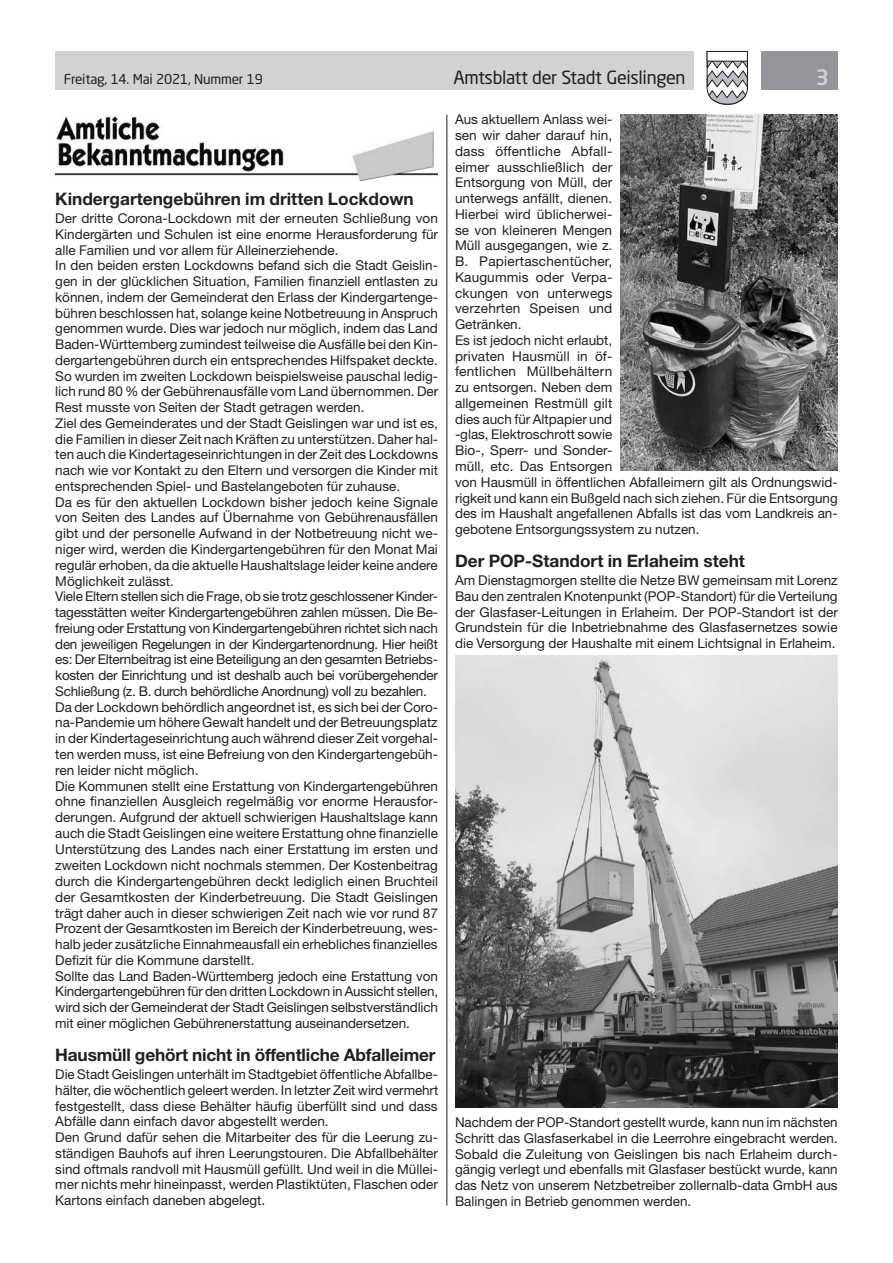
<style>
.page{position:relative;width:893px;height:1263px;background:#fff}
.page>*{position:absolute;margin:0;border:0;box-sizing:border-box;transform-origin:0 0}
.t1{font:500 21px "Neo Sans Std";color:#d1d2d4}
.t2{font:18px "Neo Sans Std";letter-spacing:-.02em;color:#231f20}
.t3{font:700 17.25px "Helvetica Neue LT Std";color:#231f20}
.t4{font:13.5px/15.8px "Helvetica Neue LT Std";color:#231f20}
.t5{font:13.5px "Neo Sans Std";letter-spacing:-.015em;color:#231f20}
</style>
<div class="page">
<div style="left:55px;top:51px;width:639px;height:38px;background:#d1d2d4"></div>
<div style="left:761px;top:51px;width:77px;height:38px;background:#939598"></div>
<svg style="left:706px;top:51px;width:42px;height:54px"></svg>
<div style="left:707px;top:51px;width:40px;height:10px;background:#fff"></div>
<div style="left:707px;top:51px;width:41px;height:10px;border:1px solid #231f20"></div>
<hr style="left:446px;top:115px;width:1px;height:1090px;background:#231f20">
<img style="left:55px;top:116px;width:383px;height:65px">
<img style="left:455px;top:656px;width:383px;height:451px">
<img style="left:621px;top:115px;width:217px;height:356px">
<p class="t5" style="left:64px;top:71px;width:201px">Freitag, 14. Mai 2021, Nummer 19</p>
<h2 class="t2" style="left:453px;top:66px;width:234px">Amtsblatt der Stadt Geislingen</h2>
<h1 class="t1" style="left:816px;top:64px;width:15px">3</h1>
<p class="t3" style="left:55px;top:188px;width:360px">Kindergartengebühren im dritten Lockdown</p>
<p class="t4" style="left:55px;top:210px;width:384px">Der dritte Corona-Lockdown mit der erneuten Schließung von Kindergärten und Schulen ist eine enorme Herausforderung für alle Familien und vor allem für Alleinerziehende.<br>In den beiden ersten Lockdowns befand sich die Stadt Geislin&shy;gen in der glücklichen Situation, Familien finanziell entlasten zu können, indem der Gemeinderat den Erlass der Kindergartenge&shy;bühren beschlossen hat, solange keine Notbetreuung in Anspruch genommen wurde. Dies war jedoch nur möglich, indem das Land Baden-Württemberg zumindest teilweise die Ausfälle bei den Kin&shy;dergartengebühren durch ein entsprechendes Hilfspaket deckte.<br>So wurden im zweiten Lockdown beispielsweise pauschal ledig&shy;lich rund 80 % der Gebührenausfälle vom Land übernommen. Der Rest musste von Seiten der Stadt getragen werden.<br>Ziel des Gemeinderates und der Stadt Geislingen war und ist es, die Familien in dieser Zeit nach Kräften zu unterstützen. Daher hal&shy;ten auch die Kindertageseinrichtungen in der Zeit des Lockdowns nach wie vor Kontakt zu den Eltern und versorgen die Kinder mit entsprechenden Spiel- und Bastelangeboten für zuhause.<br>Da es für den aktuellen Lockdown bisher jedoch keine Signale von Seiten des Landes auf Übernahme von Gebührenausfällen gibt und der personelle Aufwand in der Notbetreuung nicht we&shy;niger wird, werden die Kindergartengebühren für den Monat Mai regulär erhoben, da die aktuelle Haushaltslage leider keine andere Möglichkeit zulässt.<br>Viele Eltern stellen sich die Frage, ob sie trotz geschlossener Kinder&shy;tagesstätten weiter Kindergartengebühren zahlen müssen. Die Be&shy;freiung oder Erstattung von Kindergartengebühren richtet sich nach den jeweiligen Regelungen in der Kindergartenordnung. Hier heißt es: Der Elternbeitrag ist eine Beteiligung an den gesamten Betriebs&shy;kosten der Einrichtung und ist deshalb auch bei vorübergehender Schließung (z. B. durch behördliche Anordnung) voll zu bezahlen.<br>Da der Lockdown behördlich angeordnet ist, es sich bei der Coro&shy;na-Pandemie um höhere Gewalt handelt und der Betreuungsplatz in der Kindertageseinrichtung auch während dieser Zeit vorgehal&shy;ten werden muss, ist eine Befreiung von den Kindergartengebüh&shy;ren leider nicht möglich.<br>Die Kommunen stellt eine Erstattung von Kindergartengebühren ohne finanziellen Ausgleich regelmäßig vor enorme Herausfor&shy;derungen. Aufgrund der aktuell schwierigen Haushaltslage kann auch die Stadt Geislingen eine weitere Erstattung ohne finanzielle Unterstützung des Landes nach einer Erstattung im ersten und zweiten Lockdown nicht nochmals stemmen. Der Kostenbeitrag durch die Kindergartengebühren deckt lediglich einen Bruchteil der Gesamtkosten der Kinderbetreuung. Die Stadt Geislingen trägt daher auch in dieser schwierigen Zeit nach wie vor rund 87<br>Prozent der Gesamtkosten im Bereich der Kinderbetreuung, wes&shy;halb jeder zusätzliche Einnahmeausfall ein erhebliches finanzielles Defizit für die Kommune darstellt.<br>Sollte das Land Baden-Württemberg jedoch eine Erstattung von Kindergartengebühren für den dritten Lockdown in Aussicht stellen, wird sich der Gemeinderat der Stadt Geislingen selbstverständlich mit einer möglichen Gebührenerstattung auseinandersetzen.</p>
<p class="t3" style="left:55px;top:1044px;width:382px">Hausmüll gehört nicht in öffentliche Abfalleimer</p>
<p class="t4" style="left:55px;top:1066px;width:384px">Die Stadt Geislingen unterhält im Stadtgebiet öffentliche Abfallbe&shy;hälter, die wöchentlich geleert werden. In letzter Zeit wird vermehrt festgestellt, dass diese Behälter häufig überfüllt sind und dass Abfälle dann einfach davor abgestellt werden.<br>Den Grund dafür sehen die Mitarbeiter des für die Leerung zu&shy;ständigen Bauhofs auf ihren Leerungstouren. Die Abfallbehälter sind oftmals randvoll mit Hausmüll gefüllt. Und weil in die Müllei&shy;mer nichts mehr hineinpasst, werden Plastiktüten, Flaschen oder Kartons einfach daneben abgelegt.</p>
<p class="t4" style="left:455px;top:112px;width:384px">Aus aktuellem Anlass wei-<br>sen wir daher darauf hin,<br>dass öffentliche Abfall-<br>eimer ausschließlich der<br>Entsorgung von Müll, der<br>unterwegs anfällt, dienen.<br>Hierbei wird üblicherwei-<br>se von kleineren Mengen<br>Müll ausgegangen, wie z.<br>B. Papiertaschentücher,<br>Kaugummis oder Verpa-<br>ckungen von unterwegs<br>verzehrten Speisen und<br>Getränken.<br>Es ist jedoch nicht erlaubt,<br>privaten Hausmüll in öf-<br>fentlichen Müllbehältern<br>zu entsorgen. Neben dem<br>allgemeinen Restmüll gilt<br>dies auch für Altpapier und<br>-glas, Elektroschrott sowie<br>Bio-, Sperr- und Sonder-<br>müll, etc. Das Entsorgen<br>von Hausmüll in öffentlichen Abfalleimern gilt als Ordnungswid&shy;rigkeit und kann ein Bußgeld nach sich ziehen. Für die Entsorgung des im Haushalt angefallenen Abfalls ist das vom Landkreis an&shy;gebotene Entsorgungssystem zu nutzen.</p>
<p class="t3" style="left:455px;top:550px;width:292px">Der POP-Standort in Erlaheim steht</p>
<p class="t4" style="left:455px;top:572px;width:384px;text-align:justify">Am Dienstagmorgen stellte die Netze BW gemeinsam mit Lorenz Bau den zentralen Knotenpunkt (POP-Standort) für die Verteilung der Glasfaser-Leitungen in Erlaheim. Der POP-Standort ist der Grundstein für die Inbetriebnahme des Glasfasernetzes sowie die Versorgung der Haushalte mit einem Lichtsignal in Erlaheim.</p>
<p class="t4" style="left:455px;top:1114px;width:384px;text-align:justify">Nachdem der POP-Standort gestellt wurde, kann nun im nächsten Schritt das Glasfaserkabel in die Leerrohre eingebracht werden.<br>Sobald die Zuleitung von Geislingen bis nach Erlaheim durch&shy;gängig verlegt und ebenfalls mit Glasfaser bestückt wurde, kann das Netz von unserem Netzbetreiber zollernalb-data GmbH aus Balingen in Betrieb genommen werden.</p>
</div>
